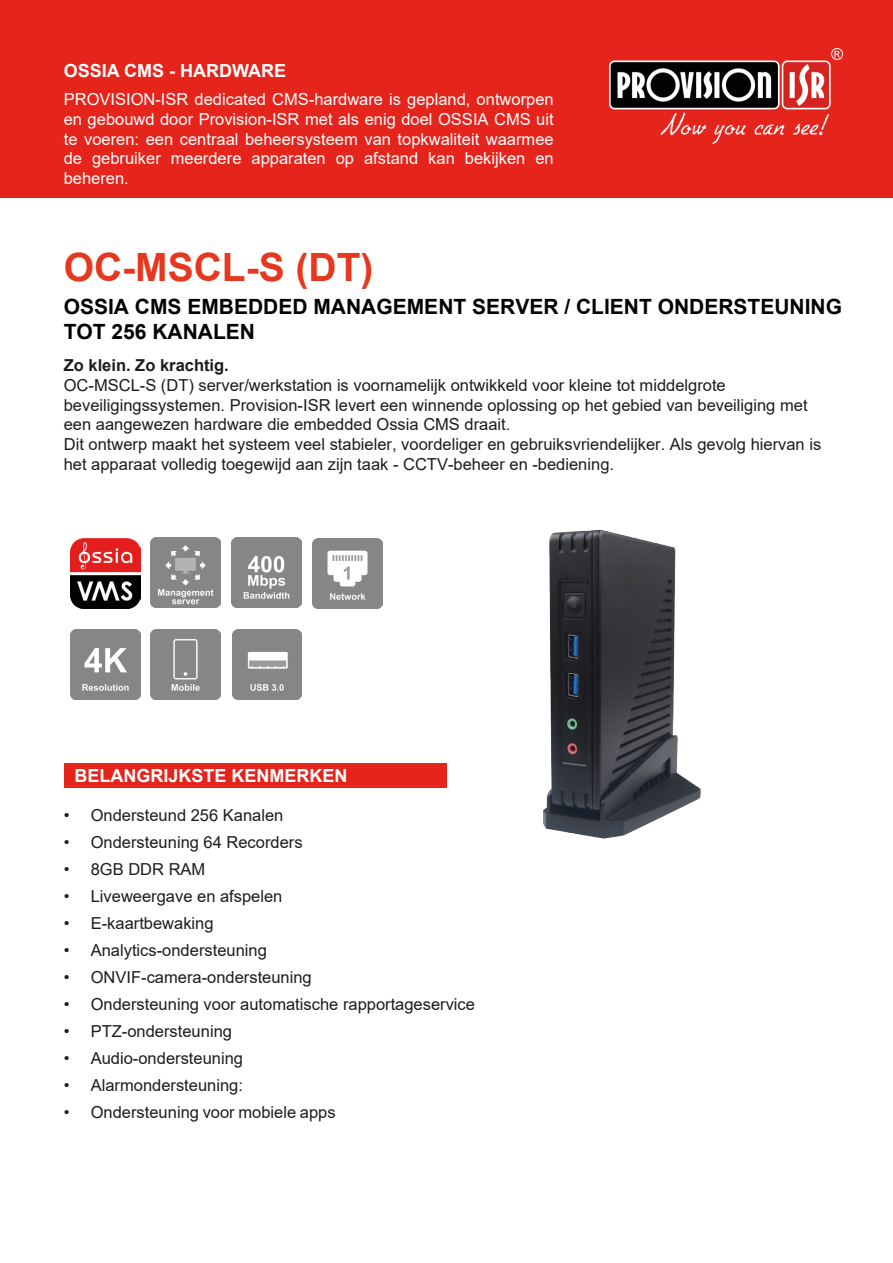
<style>
.page{position:relative;width:893px;height:1263px;background:#fff}
.page>*{position:absolute;margin:0;border:0;box-sizing:border-box;transform-origin:0 0}
.t1{font:700 39px "Arial";color:#e6371f}
.t2{font:700 21px/25.2px "Arial";color:#020304}
.t3{font:700 18px "Arial";color:#fff}
.t4{font:16.5px/19.8px "Arial";color:#1d1d1b}
.t5{font:16.5px/19.8px "Arial";color:#fff;text-align:justify}
.t6{font:700 16.5px "Arial";color:#1d1d1b}
</style>
<div class="page">
<div style="left:0;top:0;width:893px;height:198px;background:#e5241c"></div>
<img style="left:610px;top:49px;width:232px;height:95px">
<div style="left:64px;top:763px;width:382px;height:25px;background:#e5241c"></div>
<img style="left:543px;top:530px;width:158px;height:309px">
<img style="left:70px;top:538px;width:70px;height:70px">
<img style="left:71px;top:630px;width:69px;height:69px">
<img style="left:151px;top:629px;width:70px;height:70px">
<img style="left:232px;top:630px;width:70px;height:69px">
<img style="left:151px;top:538px;width:70px;height:70px">
<img style="left:312px;top:538px;width:70px;height:70px">
<img style="left:232px;top:538px;width:70px;height:70px">
<p class="t3" style="left:64px;top:59px;width:224px">OSSIA CMS - HARDWARE</p>
<p class="t5" style="left:64px;top:89px;width:491px">PROVISION-ISR dedicated CMS-hardware is gepland, ontworpen en gebouwd door Provision-ISR met als enig doel OSSIA CMS uit te voeren: een centraal beheersysteem van topkwaliteit waarmee de gebruiker meerdere apparaten op afstand kan bekijken en beheren.</p>
<h1 class="t1" style="left:64px;top:242px;width:311px">OC-MSCL-S (DT)</h1>
<p class="t2" style="left:64px;top:294px;width:780px">OSSIA CMS EMBEDDED MANAGEMENT SERVER / CLIENT ONDERSTEUNING<br>TOT 256 KANALEN</p>
<p class="t6" style="left:64px;top:354px;width:167px">Zo klein. Zo krachtig.</p>
<p class="t4" style="left:64px;top:375px;width:759px">OC-MSCL-S (DT) server/werkstation is voornamelijk ontwikkeld voor kleine tot middelgrote beveiligingssystemen. Provision-ISR levert een winnende oplossing op het gebied van beveiliging met een aangewezen hardware die embedded Ossia CMS draait.<br>Dit ontwerp maakt het systeem veel stabieler, voordeliger en gebruiksvriendelijker. Als gevolg hiervan is het apparaat volledig toegewijd aan zijn taak - CCTV-beheer en -bediening.</p>
<p class="t3" style="left:74px;top:763px;width:275px">BELANGRIJKSTE KENMERKEN</p>
<p class="t4" style="left:64px;top:806px;width:221px">• Ondersteund 256 Kanalen</p>
<p class="t4" style="left:64px;top:833px;width:240px">• Ondersteuning 64 Recorders</p>
<p class="t4" style="left:64px;top:860px;width:143px">• 8GB DDR RAM</p>
<p class="t4" style="left:64px;top:887px;width:220px">• Liveweergave en afspelen</p>
<p class="t4" style="left:64px;top:914px;width:151px">• E-kaartbewaking</p>
<p class="t4" style="left:64px;top:941px;width:205px">• Analytics-ondersteuning</p>
<p class="t4" style="left:64px;top:968px;width:249px">• ONVIF-camera-ondersteuning</p>
<p class="t4" style="left:64px;top:995px;width:413px">• Ondersteuning voor automatische rapportageservice</p>
<p class="t4" style="left:64px;top:1022px;width:170px">• PTZ-ondersteuning</p>
<p class="t4" style="left:64px;top:1049px;width:181px">• Audio-ondersteuning</p>
<p class="t4" style="left:64px;top:1076px;width:181px">• Alarmondersteuning:</p>
<p class="t4" style="left:64px;top:1103px;width:273px">• Ondersteuning voor mobiele apps</p>
</div>
